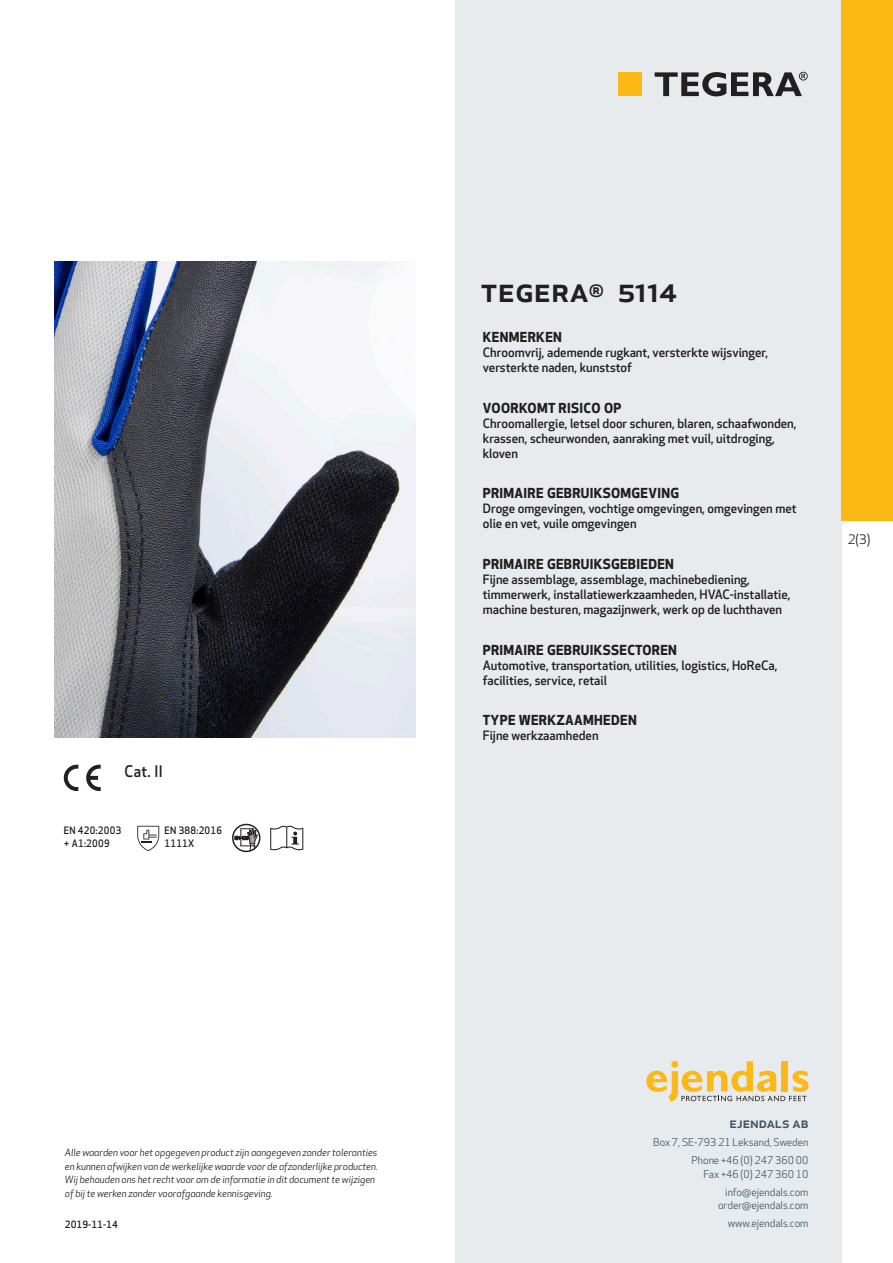
<style>
.page{position:relative;width:893px;height:1263px;background:#fff}
.page>*{position:absolute;margin:0;border:0;box-sizing:border-box;transform-origin:0 0}
.prodname{font:500 34.5px "Apex New";color:#231f20}
.Artikel{font:500 15.6px "Apex New";color:#231f20;scale:.95 1}
.t1{font:500 15px "Apex New";color:#405968}
.Funktion_body{font:700 13.5px "Apex New";letter-spacing:.025em;color:#231f20}
.t2{font:12.75px "Apex New";color:#231f20}
.Funktion_body-2{font:500 12.6px/15px "Apex New";color:#231f20}
.t3{font:10.5px/18px "Apex New";color:#405968;text-align:right}
.Artikel-2{font:500 10.05px/13.5px "Apex New";letter-spacing:.025em;color:#231f20;scale:.95 1}
.t4{font:italic 9.75px/13.5px "Apex New";color:#231f20}
.Sidfot_datum{font:500 9.75px "Apex New";color:#231f20}
</style>
<div class="page">
<div style="left:455px;top:0;width:387px;height:1263px;background:#e8ebee"></div>
<svg style="left:646px;top:1061px;width:162px;height:40px"></svg>
<div style="left:842px;top:0;width:51px;height:520px;background:#fcb814"></div>
<div style="left:618px;top:72px;width:24px;height:24px;background:#fcb814"></div>
<svg style="left:655px;top:72px;width:153px;height:24px"></svg>
<svg style="left:86px;top:765px;width:15px;height:26px"></svg>
<svg style="left:64px;top:765px;width:14px;height:26px"></svg>
<svg style="left:137px;top:826px;width:22px;height:25px"></svg>
<svg style="left:235px;top:824px;width:22px;height:26px"></svg>
<div style="left:232px;top:824px;width:28px;height:28px;border:1px solid #231f20;border-radius:50%"></div>
<svg style="left:270px;top:826px;width:33px;height:24px"></svg>
<img style="left:54px;top:261px;width:361px;height:477px">
<p class="Artikel" style="left:125px;top:761px;width:42px">Cat. II</p>
<p class="Artikel-2" style="left:64px;top:823px;width:62px">EN 420:2003 + A1:2009</p>
<p class="Artikel-2" style="left:165px;top:823px;width:62px">EN 388:2016<br>1111X</p>
<p class="prodname" style="left:480px;top:266px;width:198px">TEGERA<sup>®</sup> 5114</p>
<p class="Funktion_body" style="left:483px;top:327px;width:81px">KENMERKEN</p>
<p class="Funktion_body-2" style="left:483px;top:345px;width:287px">Chroomvrij, ademende rugkant, versterkte wijsvinger, versterkte naden, kunststof</p>
<p class="Funktion_body" style="left:483px;top:398px;width:140px">VOORKOMT RISICO OP</p>
<p class="Funktion_body-2" style="left:483px;top:415px;width:315px">Chroomallergie, letsel door schuren, blaren, schaafwonden, krassen, scheurwonden, aanraking met vuil, uitdroging, kloven</p>
<p class="Funktion_body" style="left:483px;top:483px;width:198px">PRIMAIRE GEBRUIKSOMGEVING</p>
<p class="Funktion_body-2" style="left:483px;top:501px;width:315px">Droge omgevingen, vochtige omgevingen, omgevingen met olie en vet, vuile omgevingen</p>
<p class="Funktion_body" style="left:483px;top:554px;width:193px">PRIMAIRE GEBRUIKSGEBIEDEN</p>
<p class="Funktion_body-2" style="left:483px;top:571px;width:309px">Fijne assemblage, assemblage, machinebediening, timmerwerk, installatiewerkzaamheden, HVAC-installatie, machine besturen, magazijnwerk, werk op de luchthaven</p>
<p class="Funktion_body" style="left:483px;top:640px;width:196px">PRIMAIRE GEBRUIKSSECTOREN</p>
<p class="Funktion_body-2" style="left:483px;top:657px;width:296px">Automotive, transportation, utilities, logistics, HoReCa, facilities, service, retail</p>
<p class="Funktion_body" style="left:483px;top:710px;width:155px">TYPE WERKZAAMHEDEN</p>
<p class="Funktion_body-2" style="left:483px;top:728px;width:117px">Fijne werkzaamheden</p>
<p class="t2" style="left:848px;top:531px;width:24px">2(3)</p>
<p class="t4" style="left:65px;top:1146px;width:315px">Alle waarden voor het opgegeven product zijn aangegeven zonder toleranties en kunnen afwijken van de werkelijke waarde voor de afzonderlijke producten.<br>Wij behouden ons het recht voor om de informatie in dit document te wijzigen of bij te werken zonder voorafgaande kennisgeving.</p>
<p class="Sidfot_datum" style="left:65px;top:1218px;width:54px">2019-11-14</p>
<p class="t1" style="left:729px;top:1113px;width:80px">ejendals ab</p>
<p class="t3" style="left:653px;top:1133px;width:157px">Box 7, SE-793 21 Leksand, Sweden<br>Phone +46 (0) 247 360 00</p>
<p class="t3" style="left:703px;top:1165px;width:107px">Fax +46 (0) 247 360 10 info@ejendals.com</p>
<p class="t3" style="left:718px;top:1196px;width:92px">order@ejendals.com</p>
<p class="t3" style="left:728px;top:1215px;width:82px">www.ejendals.com</p>
</div>
